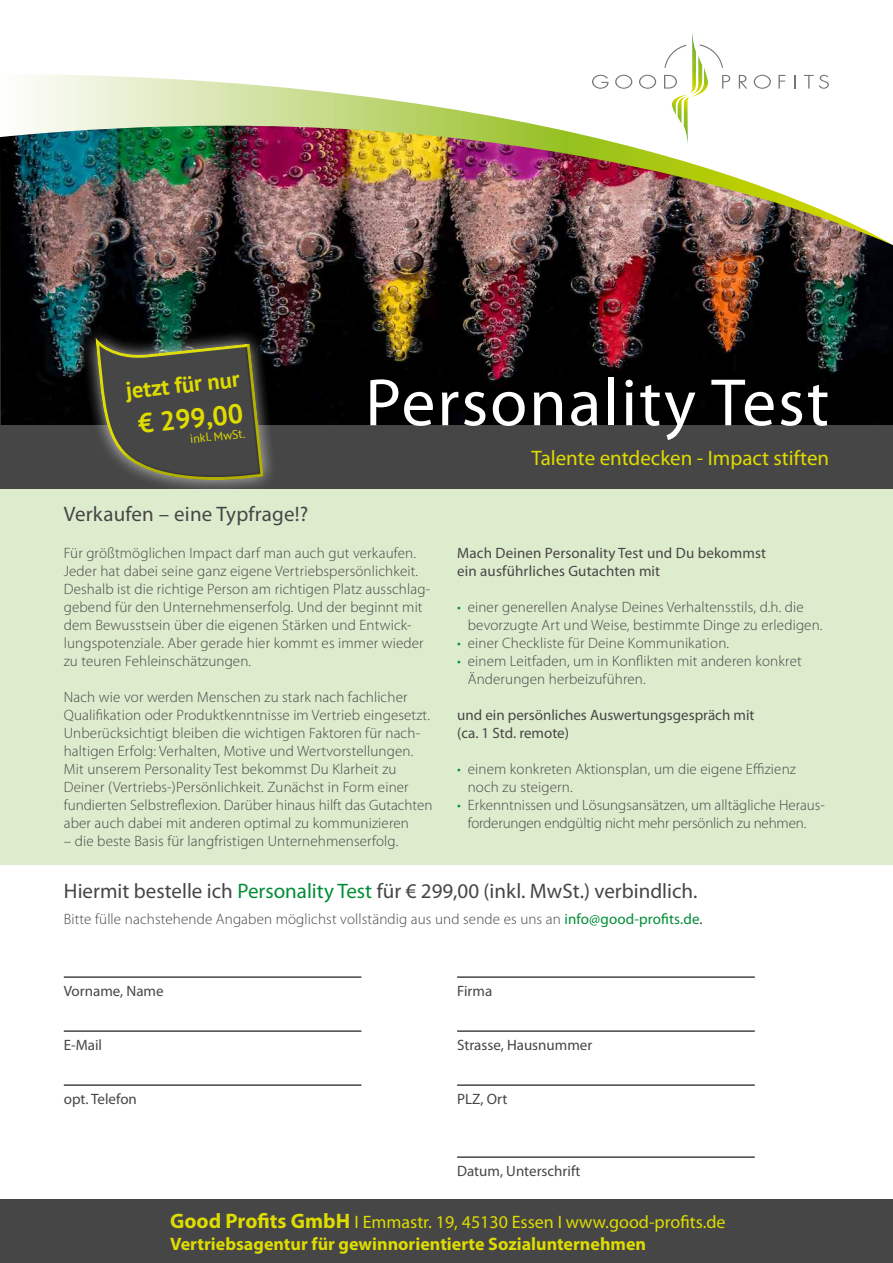
<style>
.page{position:relative;width:893px;height:1263px;background:#fff}
.page>*{position:absolute;margin:0;border:0;box-sizing:border-box;transform-origin:0 0}
.t1{font:67.5px "Myriad Pro";letter-spacing:.03em;color:#fff}
.t2{font:700 27px "PT Sans";color:#dedc00}
.t3{font:700 22.5px "PT Sans";color:#dedc00}
.t4{font:21px "Myriad Pro";color:#474646}
.t5{font:21px "Myriad Pro";color:#dedc00}
.t6{font:700 18px/22.2px "Myriad Pro";color:#dedc00}
.t7{font:300 15px/18px "Myriad Pro";letter-spacing:.01em;color:#474646}
.t8{font:15px/18px "Myriad Pro";color:#474646}
.t9{font:12px "PT Sans";color:#dedc00}
.s1{color:#008d36}
.s2{font-weight:400;color:#008d36}
.s3{font-weight:400}
.s4{font-size:21px}
</style>
<div class="page">
<div style="left:0;top:489px;width:893px;height:375px;background:#deecce"></div>
<svg style="left:30px;top:33px;width:799px;height:93px"></svg>
<img style="left:0;top:126px;width:893px;height:299px">
<div style="left:0;top:1199px;width:893px;height:64px;background:#474646"></div>
<hr style="left:64px;top:976px;width:297px;height:2px;background:#474646">
<hr style="left:457px;top:976px;width:298px;height:2px;background:#474646">
<hr style="left:64px;top:1030px;width:297px;height:2px;background:#474646">
<hr style="left:457px;top:1030px;width:298px;height:2px;background:#474646">
<hr style="left:64px;top:1084px;width:297px;height:2px;background:#474646">
<hr style="left:457px;top:1084px;width:298px;height:2px;background:#474646">
<hr style="left:457px;top:1156px;width:298px;height:2px;background:#474646">
<div style="left:0;top:425px;width:893px;height:64px;background:#474646"></div>
<svg style="left:78px;top:307px;width:203px;height:182px"></svg>
<h3 class="t3" style="left:125px;top:376px;width:116px;rotate:-6deg">jetzt für nur</h3>
<h2 class="t2" style="left:136px;top:406px;width:107px;rotate:-6deg">€ 299,00</h2>
<p class="t9" style="left:189px;top:431px;width:57px;rotate:-6deg">inkl. MwSt.</p>
<h3 class="t4" style="left:64px;top:503px;width:246px">Verkaufen – eine Typfrage!?</h3>
<h1 class="t1" style="left:365px;top:366px;width:465px">Personality Test</h1>
<h3 class="t5" style="left:532px;top:446px;width:299px">Talente entdecken - Impact stiften</h3>
<p class="t7" style="left:64px;top:544px;width:368px">Für größtmöglichen Impact darf man auch gut verkaufen.<br>Jeder hat dabei seine ganz eigene Vertriebspersönlichkeit.<br>Deshalb ist die richtige Person am richtigen Platz ausschlag&shy;gebend für den Unternehmenserfolg. Und der beginnt mit dem Bewusstsein über die eigenen Stärken und Entwick&shy;lungspotenziale. Aber gerade hier kommt es immer wieder zu teuren Fehleinschätzungen.</p>
<p class="t7" style="left:64px;top:688px;width:370px">Nach wie vor werden Menschen zu stark nach fachlicher Qualifikation oder Produktkenntnisse im Vertrieb eingesetzt.<br>Unberücksichtigt bleiben die wichtigen Faktoren für nach&shy;haltigen Erfolg: Verhalten, Motive und Wertvorstellungen.<br>Mit unserem Personality Test bekommst Du Klarheit zu Deiner (Vertriebs-)Persönlichkeit. Zunächst in Form einer fundierten Selbstreflexion. Darüber hinaus hilft das Gutachten aber auch dabei mit anderen optimal zu kommunizieren</p>
<p class="t7" style="left:64px;top:832px;width:336px">– die beste Basis für langfristigen Unternehmenserfolg.</p>
<p class="t8" style="left:457px;top:544px;width:310px">Mach Deinen Personality Test und Du bekommst ein ausführliches Gutachten mit</p>
<p class="t7" style="left:468px;top:598px;width:356px;text-indent:-11px"><span class="s1">•</span> einer generellen Analyse Deines Verhaltensstils, d.h. die bevorzugte Art und Weise, bestimmte Dinge zu erledigen.</p>
<p class="t7" style="left:457px;top:634px;width:273px"><span class="s1">•</span> einer Checkliste für Deine Kommunikation.</p>
<p class="t7" style="left:468px;top:652px;width:335px;text-indent:-11px"><span class="s1">•</span> einem Leitfaden, um in Konflikten mit anderen konkret<br>Änderungen herbeizuführen.</p>
<p class="t8" style="left:457px;top:706px;width:299px">und ein persönliches Auswertungsgespräch mit (ca. 1 Std. remote)</p>
<p class="t7" style="left:468px;top:760px;width:330px;text-indent:-11px"><span class="s1">•</span> einem konkreten Aktionsplan, um die eigene Effizienz noch zu steigern.</p>
<p class="t7" style="left:457px;top:796px;width:369px;text-align:center"><span class="s1">•</span> Erkenntnissen und Lösungsansätzen, um alltägliche Heraus&shy;forderungen endgültig nicht mehr persönlich zu nehmen.</p>
<h3 class="t4" style="left:64px;top:880px;width:635px">Hiermit bestelle ich <span class="s1">Personality Test</span> für € 299,00 (inkl. MwSt.) verbindlich.</h3>
<p class="t7" style="left:64px;top:910px;width:640px">Bitte fülle nachstehende Angaben möglichst vollständig aus und sende es uns an <span class="s2">info@good-profits.de</span><span class="s3">.</span></p>
<p class="t8" style="left:64px;top:982px;width:101px">Vorname, Name</p>
<p class="t8" style="left:457px;top:982px;width:37px">Firma</p>
<p class="t8" style="left:64px;top:1036px;width:40px">E-Mail</p>
<p class="t8" style="left:457px;top:1036px;width:137px">Strasse, Hausnummer</p>
<p class="t8" style="left:64px;top:1090px;width:75px">opt. Telefon</p>
<p class="t8" style="left:457px;top:1090px;width:52px">PLZ, Ort</p>
<p class="t8" style="left:457px;top:1162px;width:125px">Datum, Unterschrift</p>
<p class="t6" style="left:170px;top:1211px;width:557px"><span class="s4">Good Profits GmbH</span> <span class="s3">I Emmastr. 19, 45130 Essen I www.good-profits.de<br></span>Vertriebsagentur für gewinnorientierte Sozialunternehmen</p>
</div>
